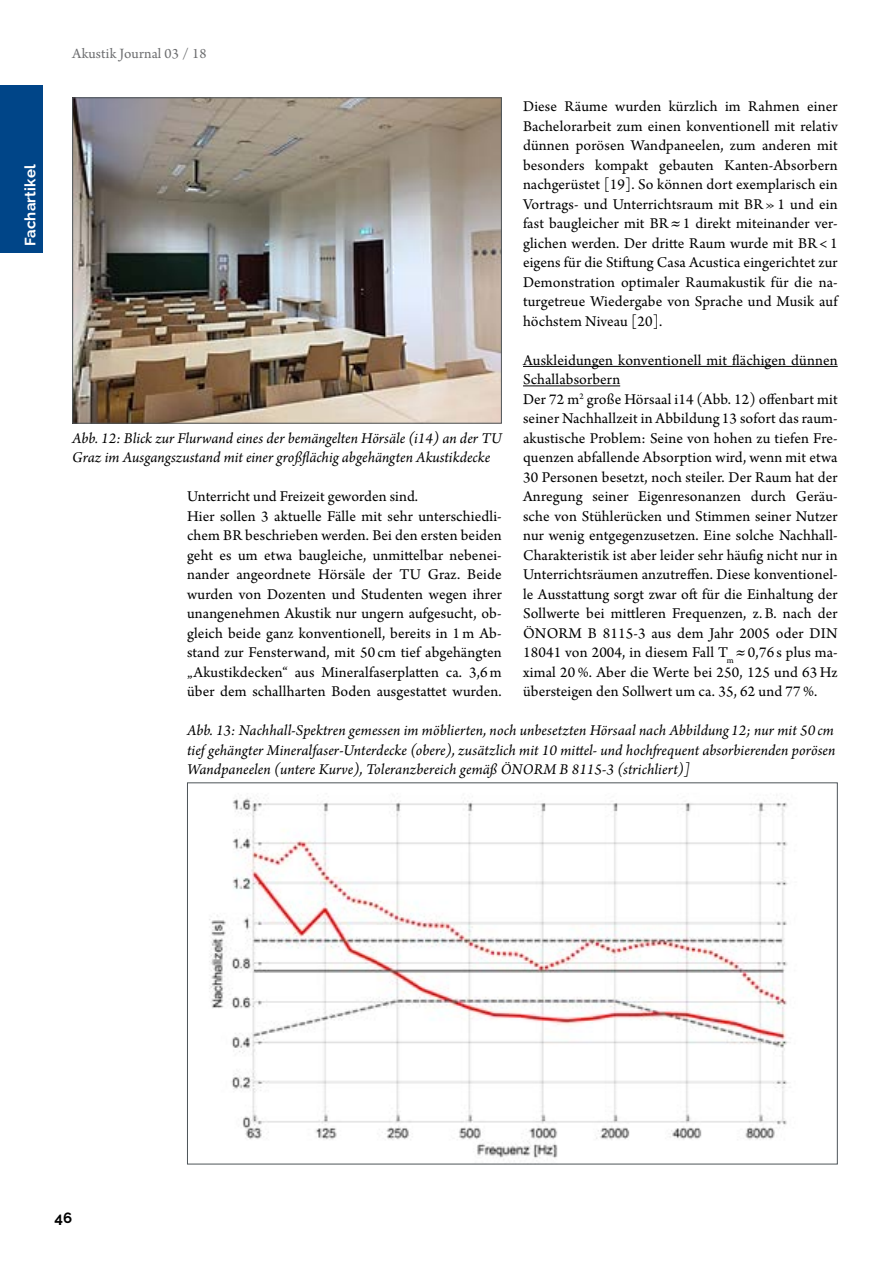
<style>
.page{position:relative;width:893px;height:1263px;background:#fff}
.page>*{position:absolute;margin:0;border:0;box-sizing:border-box;transform-origin:0 0}
.t1{font:15.75px/19.5px "Arno Pro";letter-spacing:.01em;color:#000}
.t2{font:italic 15.75px/19.5px "Arno Pro";letter-spacing:.005em;color:#000}
.t3{font:15px "Arno Pro";letter-spacing:.01em;color:#6d6e70}
.t4{font:700 15px "Raleway";letter-spacing:.01em;color:#fff}
.t5{font:700 15px "Raleway";color:#000}
</style>
<div class="page">
<div style="left:0;top:85px;width:43px;height:168px;background:#004588"></div>
<hr style="left:523px;top:366px;width:315px;height:1px;background:#000">
<hr style="left:523px;top:385px;width:97px;height:1px;background:#000">
<img style="left:74px;top:99px;width:426px;height:323px">
<div style="left:72px;top:97px;width:430px;height:327px;border:1px solid #4d5458"></div>
<img style="left:209px;top:797px;width:580px;height:364px">
<p class="t4" style="left:22px;top:246px;width:83px;rotate:-90deg">Fachartikel</p>
<p class="t3" style="left:72px;top:45px;width:136px">Akustik Journal 03 / 18</p>
<p class="t2" style="left:72px;top:429px;width:431px">Abb. 12: Blick zur Flurwand eines der bemängelten Hörsäle (i14) an der TU<br>Graz im Ausgangszustand mit einer großflächig abgehängten Akustikdecke</p>
<p class="t1" style="left:187px;top:488px;width:316px">Unterricht und Freizeit geworden sind.<br>Hier sollen 3 aktuelle Fälle mit sehr unterschiedli&shy;chem BR beschrieben werden. Bei den ersten beiden geht es um etwa baugleiche, unmittelbar nebenei&shy;nander angeordnete Hörsäle der TU Graz. Beide wurden von Dozenten und Studenten wegen ihrer unangenehmen Akustik nur ungern aufgesucht, ob&shy;gleich beide ganz konventionell, bereits in 1m Ab&shy;stand zur Fensterwand, mit 50 cm tief abgehängten „Akustikdecken“ aus Mineralfaserplatten ca. 3,6m über dem schallharten Boden ausgestattet wurden.</p>
<p class="t1" style="left:523px;top:98px;width:316px;text-align:justify">Diese Räume wurden kürzlich im Rahmen einer Bachelorarbeit zum einen konventionell mit relativ dünnen porösen Wandpaneelen, zum anderen mit besonders kompakt gebauten Kanten-Absorbern nachgerüstet [19]. So können dort exemplarisch ein Vortrags- und Unterrichtsraum mit BR»1 und ein fast baugleicher mit BR≈1 direkt miteinander ver&shy;glichen werden. Der dritte Raum wurde mit BR&lt; 1 eigens für die Stiftung Casa Acustica eingerichtet zur Demonstration optimaler Raumakustik für die na&shy;turgetreue Wiedergabe von Sprache und Musik auf höchstem Niveau [20].</p>
<p class="t1" style="left:523px;top:351px;width:316px">Auskleidungen konventionell mit flächigen dünnen Schallabsorbern<br>Der 72 m<sup>2</sup> große Hörsaal i14 (Abb. 12) offenbart mit seiner Nachhallzeit in Abbildung 13 sofort das raum&shy;akustische Problem: Seine von hohen zu tiefen Fre&shy;quenzen abfallende Absorption wird, wenn mit etwa 30 Personen besetzt, noch steiler. Der Raum hat der Anregung seiner Eigenresonanzen durch Geräu&shy;sche von Stühlerücken und Stimmen seiner Nutzer nur wenig entgegenzusetzen. Eine solche Nachhall-Charakteristik ist aber leider sehr häufig nicht nur in Unterrichtsräumen anzutreffen. Diese konventionel&shy;le Ausstattung sorgt zwar oft für die Einhaltung der Sollwerte bei mittleren Frequenzen, z. B. nach der ÖNORM B 8115-3 aus dem Jahr 2005 oder DIN 18041 von 2004, in diesem Fall T<sub>m</sub> ≈0,76 s plus ma&shy;ximal 20%. Aber die Werte bei 250, 125 und 63Hz übersteigen den Sollwert um ca. 35, 62 und 77%.</p>
<p class="t2" style="left:187px;top:722px;width:650px;text-align:justify">Abb. 13: Nachhall-Spektren gemessen im möblierten, noch unbesetzten Hörsaal nach Abbildung 12; nur mit 50 cm tief gehängter Mineralfaser-Unterdecke (obere), zusätzlich mit 10 mittel- und hochfrequent absorbierenden porösen Wandpaneelen (untere Kurve), Toleranzbereich gemäß ÖNORM B 8115-3 (strichliert)]</p>
<p class="t5" style="left:55px;top:1209px;width:19px">46</p>
</div>
